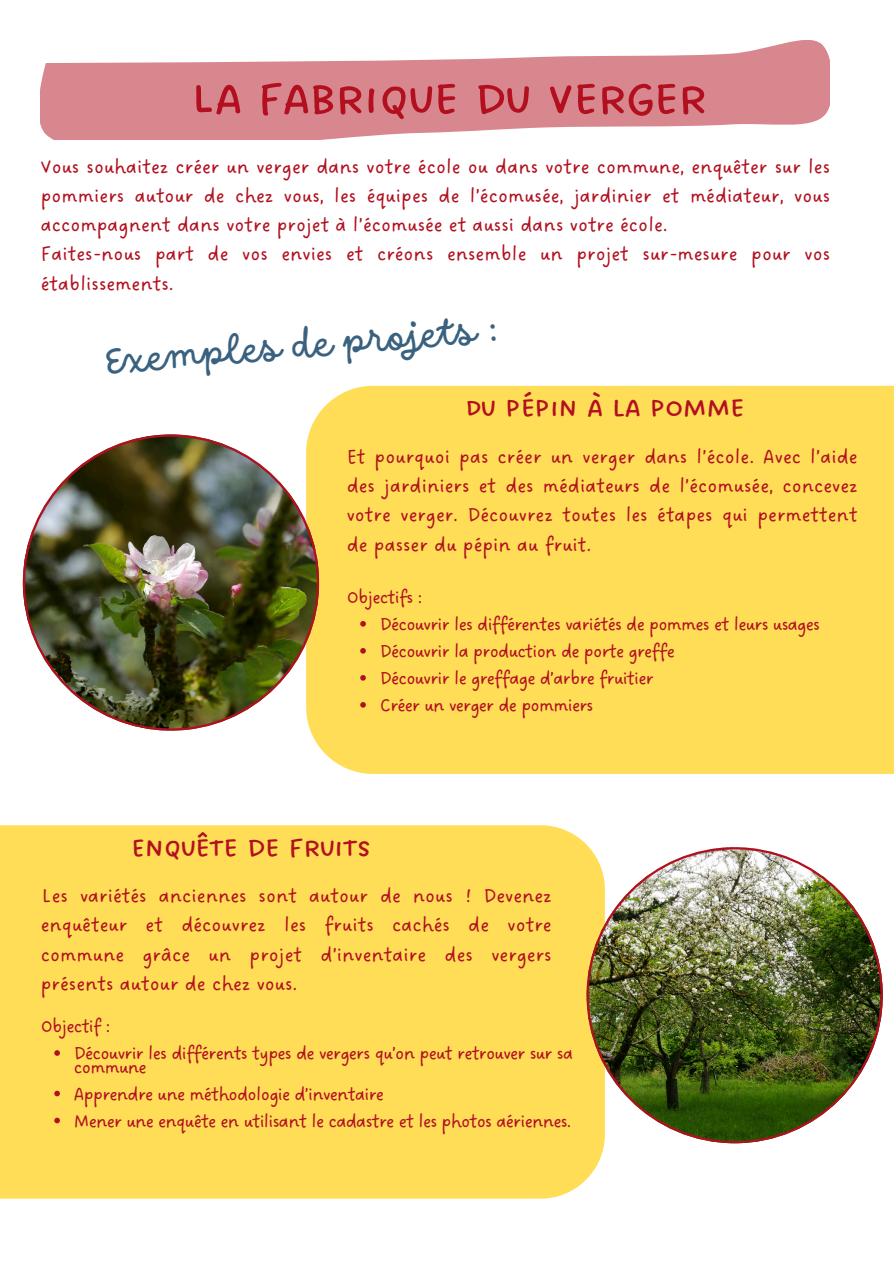
<style>
.page{position:relative;width:894px;height:1264px;background:#fff}
.page>*{position:absolute;margin:0;border:0;box-sizing:border-box;transform-origin:0 0}
.t1{font:64.35px "DO All Caps Regular";letter-spacing:-.04em;color:#b2101f}
.t2{font:40.5px "DO Script Regular";color:#3a6280}
.t3{font:37.2px "DO All Caps Regular";letter-spacing:-.04em;color:#b2101f}
.t4{font:21px/29.2px "DO Sans Regular";color:#b2101f;text-align:justify}
.t5{font:19.5px "DO Sans Regular";letter-spacing:-.04em;color:#b2101f}
</style>
<div class="page">
<svg style="left:41px;top:40px;width:788px;height:99px;fill:#d8878f"></svg>
<div style="left:308px;top:386px;width:585px;height:387px;background:#ffdd57"></div>
<div style="left:0;top:825px;width:604px;height:373px;background:#ffdd57"></div>
<img style="left:23px;top:434px;width:296px;height:296px">
<img style="left:586px;top:847px;width:296px;height:296px">
<svg style="left:360px;top:621px;width:6px;height:5px"></svg>
<svg style="left:360px;top:648px;width:6px;height:5px"></svg>
<svg style="left:360px;top:675px;width:6px;height:5px"></svg>
<svg style="left:360px;top:702px;width:6px;height:5px"></svg>
<svg style="left:54px;top:1050px;width:6px;height:5px"></svg>
<svg style="left:54px;top:1090px;width:6px;height:6px"></svg>
<svg style="left:54px;top:1117px;width:6px;height:6px"></svg>
<p class="t1" style="left:190px;top:56px;width:519px">La fabrique du verger</p>
<h2 class="t4" style="left:41px;top:153px;width:790px">Vous souhaitez créer un verger dans votre école ou dans votre commune, enquêter sur les pommiers autour de chez vous, les équipes de l’écomusée, jardinier et médiateur, vous accompagnent dans votre projet à l’écomusée et aussi dans votre école.</h2>
<p class="t4" style="left:41px;top:240px;width:790px">Faites-nous part de vos envies et créons ensemble un projet sur-mesure pour vos établissements.</p>
<h2 class="t2" style="left:100px;top:339px;width:399px;rotate:-5deg">Exemples de projets :</h2>
<h2 class="t3" style="left:464px;top:383px;width:281px">Du pépin à la pomme</h2>
<p class="t4" style="left:346px;top:443px;width:512px">Et pourquoi pas créer un verger dans l’école. Avec l’aide des jardiniers et des médiateurs de l’écomusée, concevez votre verger. Découvrez toutes les étapes qui permettent de passer du pépin au fruit.</p>
<p class="t5" style="left:346px;top:586px;width:78px">Objectifs :</p>
<p class="t5" style="left:380px;top:613px;width:441px">Découvrir les différentes variétés de pommes et leurs usages</p>
<p class="t5" style="left:380px;top:640px;width:296px">Découvrir la production de porte greffe</p>
<p class="t5" style="left:380px;top:667px;width:275px">Découvrir le greffage d’arbre fruitier</p>
<p class="t5" style="left:380px;top:694px;width:215px">Créer un verger de pommiers</p>
<p class="t3" style="left:131px;top:822px;width:242px">Enquête de fruits</p>
<p class="t4" style="left:41px;top:882px;width:512px">Les variétés anciennes sont autour de nous ! Devenez enquêteur et découvrez les fruits cachés de votre commune grâce un projet d’inventaire des vergers présents autour de chez vous.</p>
<p class="t5" style="left:41px;top:1015px;width:71px">Objectif :</p>
<p class="t5" style="left:74px;top:1042px;width:500px">Découvrir les différents types de vergers qu’on peut retrouver sur sa</p>
<p class="t5" style="left:74px;top:1055px;width:74px">commune</p>
<p class="t5" style="left:74px;top:1082px;width:311px">Apprendre une méthodologie d’inventaire</p>
<p class="t5" style="left:74px;top:1109px;width:498px">Mener une enquête en utilisant le cadastre et les photos aériennes.</p>
</div>
